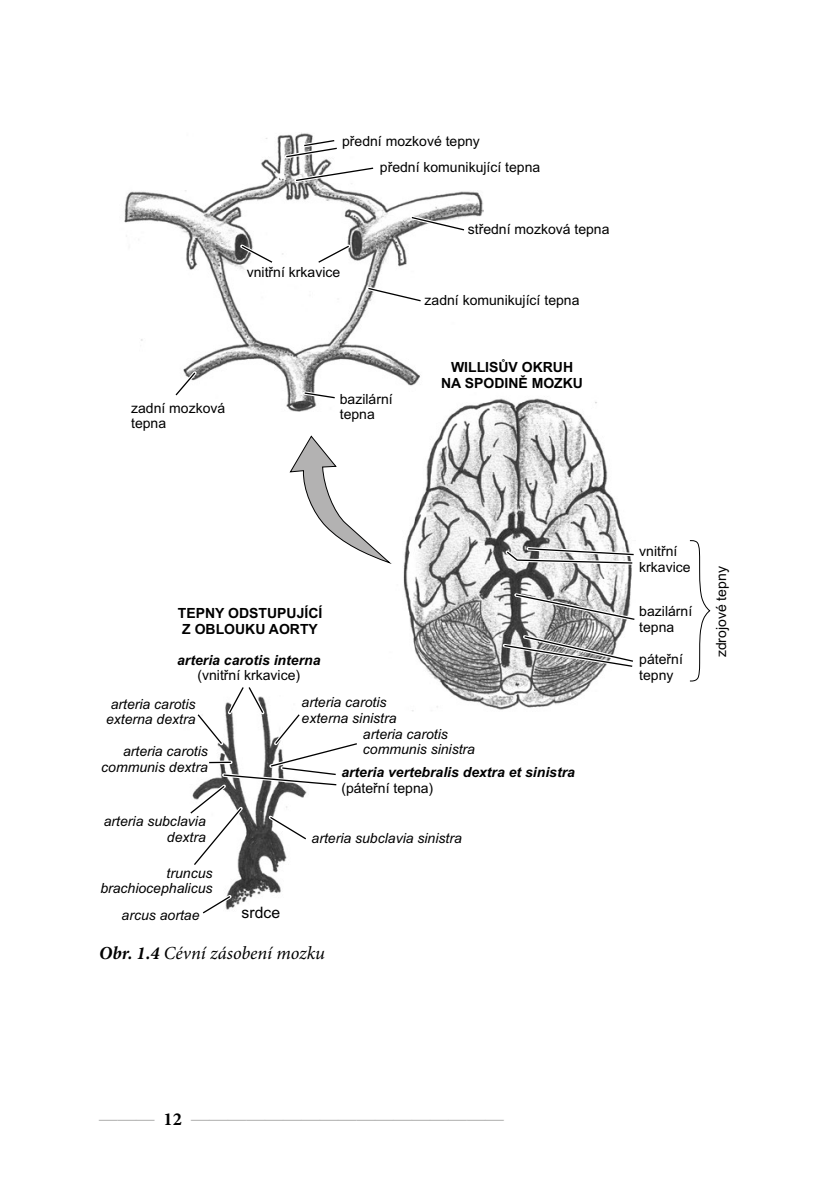
<style>
.page{position:relative;width:829px;height:1191px;background:#fff}
.page>*{position:absolute;margin:0;border:0;box-sizing:border-box;transform-origin:0 0}
.Obr_popisek{font:italic 18.38px "Minion Pro";color:#000}
.t1{font:18.38px "Bembo Book MT Pro";color:#9d9d9c}
.t2{font:15.75px "Arial";color:#000}
.t3{font:italic 14px/15.6px "Arial";color:#000;text-align:right}
.t4{font:14px/15.6px "Arial";color:#000}
.t5{font:italic 700 14px/15.6px "Arial";color:#000;text-align:center}
.t6{font:700 14px/15.6px "Arial";color:#000;text-align:center}
.s1{font-weight:400;font-style:normal}
.s2{font-weight:700}
.s3{font-family:"Minion Pro";font-weight:700;color:#000}
</style>
<div class="page">
<img style="left:124px;top:132px;width:359px;height:279px">
<img style="left:382px;top:393px;width:250px;height:318px">
<img style="left:228px;top:869px;width:53px;height:36px">
<svg style="left:407px;top:213px;width:61px;height:21px"></svg>
<svg style="left:282px;top:137px;width:95px;height:47px"></svg>
<svg style="left:364px;top:284px;width:61px;height:21px"></svg>
<svg style="left:237px;top:241px;width:40px;height:26px"></svg>
<svg style="left:314px;top:241px;width:39px;height:26px"></svg>
<svg style="left:171px;top:368px;width:29px;height:32px"></svg>
<svg style="left:300px;top:389px;width:38px;height:13px"></svg>
<svg style="left:689px;top:540px;width:22px;height:142px"></svg>
<svg style="left:202px;top:892px;width:33px;height:22px"></svg>
<svg style="left:188px;top:687px;width:169px;height:182px"></svg>
<svg style="left:502px;top:545px;width:132px;height:21px"></svg>
<svg style="left:512px;top:591px;width:123px;height:32px"></svg>
<svg style="left:500px;top:632px;width:133px;height:38px"></svg>
<svg style="left:289px;top:435px;width:104px;height:130px"></svg>
<p class="t4" style="left:380px;top:130px;width:162px;line-height:25.4px;text-indent:-38px">přední mozkové tepny<br>přední komunikující tepna</p>
<p class="t4" style="left:247px;top:265px;width:95px">vnitřní krkavice</p>
<p class="t4" style="left:131px;top:401px;width:96px">zadní mozková tepna</p>
<p class="t4" style="left:340px;top:392px;width:54px">bazilární tepna</p>
<p class="t4" style="left:468px;top:223px;width:143px">střední mozková tepna</p>
<p class="t4" style="left:424px;top:294px;width:156px">zadní komunikující tepna</p>
<p class="t6" style="left:441px;top:359px;width:143px">WILLISŮV OKRUH<br>NA SPODINĚ MOZKU</p>
<p class="t6" style="left:178px;top:605px;width:146px">TEPNY ODSTUPUJÍCÍ<br>Z OBLOUKU AORTY</p>
<p class="t5" style="left:177px;top:652px;width:145px">arteria carotis interna <span class="s1">(vnitřní krkavice)</span></p>
<p class="t3" style="left:106px;top:697px;width:91px;text-align:center">arteria carotis externa dextra</p>
<p class="t3" style="left:301px;top:695px;width:96px;text-align:left">arteria carotis externa sinistra</p>
<p class="t3" style="left:101px;top:745px;width:108px">arteria carotis communis dextra</p>
<p class="t3" style="left:363px;top:727px;width:114px;text-align:left">arteria carotis communis sinistra</p>
<p class="t5" style="left:341px;top:764px;width:235px;text-align:left">arteria vertebralis dextra et sinistra <span class="s1">(páteřní tepna)</span></p>
<p class="t3" style="left:104px;top:814px;width:103px">arteria subclavia dextra</p>
<p class="t3" style="left:100px;top:866px;width:114px">truncus brachiocephalicus</p>
<p class="t3" style="left:122px;top:909px;width:79px">arcus aortae</p>
<p class="t3" style="left:311px;top:832px;width:152px">arteria subclavia sinistra</p>
<p class="t2" style="left:241px;top:907px;width:40px">srdce</p>
<p class="Obr_popisek" style="left:99px;top:940px;width:227px"><span class="s2">Obr. 1.4</span> Cévní zásobení mozku</p>
<p class="t4" style="left:639px;top:545px;width:53px">vnitřní krkavice</p>
<p class="t4" style="left:639px;top:604px;width:54px">bazilární tepna</p>
<p class="t4" style="left:639px;top:652px;width:45px">páteřní tepny</p>
<p class="t4" style="left:714px;top:657px;width:93px;rotate:-90deg">zdrojové tepny</p>
<h1 class="t1" style="left:99px;top:1107px;width:406px">——— <span class="s3">12</span> —————————————————</h1>
</div>
